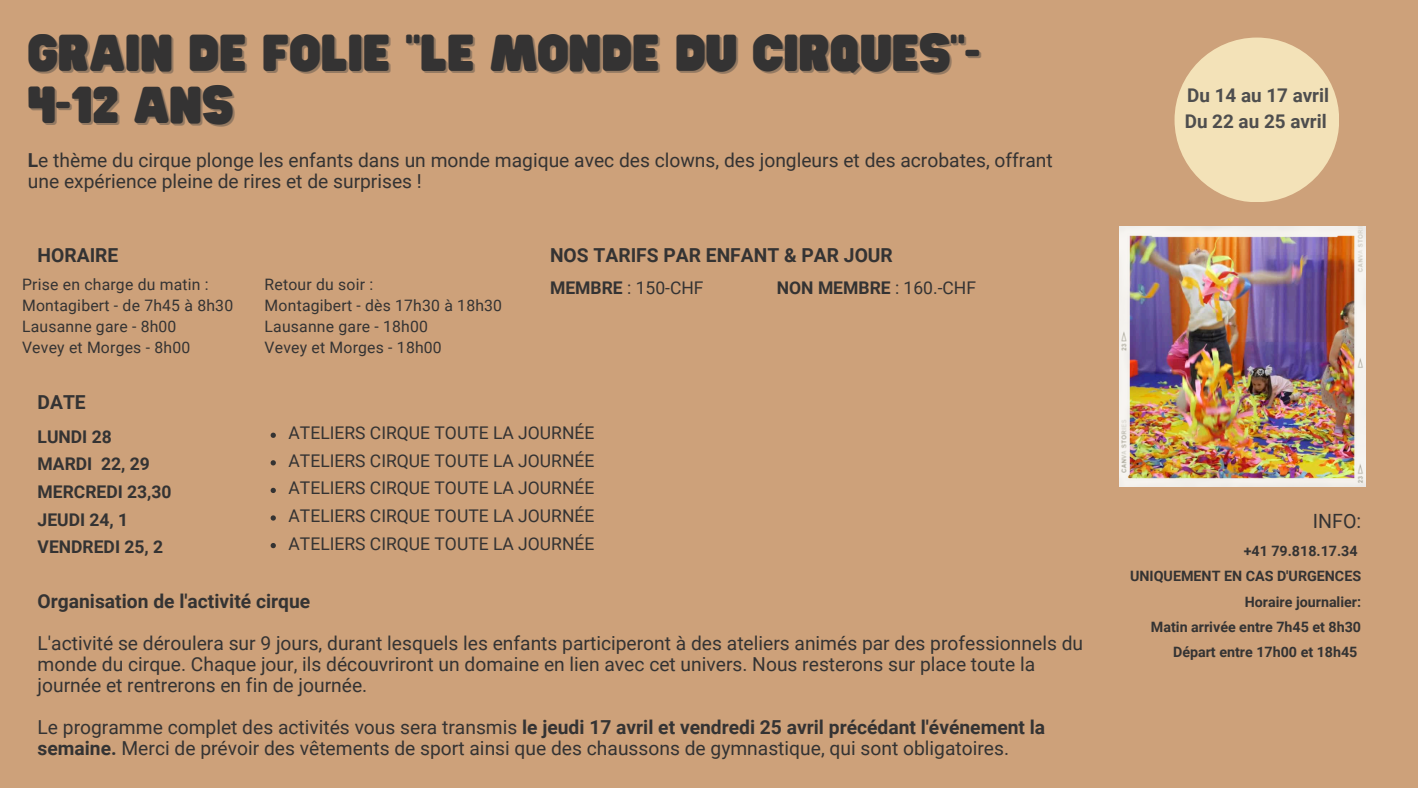
<style>
.page{position:relative;width:1418px;height:788px;background:#fff}
.page>*{position:absolute;margin:0;border:0;box-sizing:border-box;transform-origin:0 0}
.t1{font:45.5px "Hitand Run";color:#343333}
.t2{font:19.6px "Roboto";color:#343333}
.t3{font:19.25px/21px "Roboto";color:#343333}
.t4{font:700 19.25px "Roboto";color:#343333}
.t5{font:700 18.9px/26.6px "Roboto";color:#4e4e4e}
.t6{font:17.5px "Roboto";color:#343333}
.t7{font:700 17.5px/27.7px "Roboto";color:#343333}
.t8{font:15.75px/21px "Roboto";letter-spacing:.015em;color:#343333}
.t9{font:700 14.35px "Roboto";color:#343333}
.s1{font-weight:700}
.s2{font-weight:400}
</style>
<div class="page">
<div style="left:0;top:0;width:1418px;height:787px;background:#cda17a"></div>
<div style="left:1174px;top:38px;width:165px;height:164px;background:#f3e2b8;border-radius:50%"></div>
<img style="left:1119px;top:227px;width:246px;height:259px">
<svg style="left:271px;top:432px;width:5px;height:6px"></svg>
<svg style="left:271px;top:460px;width:5px;height:5px"></svg>
<svg style="left:271px;top:487px;width:5px;height:6px"></svg>
<svg style="left:271px;top:515px;width:5px;height:5px"></svg>
<svg style="left:271px;top:543px;width:5px;height:5px"></svg>
<h5 class="t1" style="left:28px;top:28px;width:953px">GRAIN DE FOLIE “LE MONDE DU CIRQUES”-</h5>
<p class="t1" style="left:28px;top:79px;width:207px">4-12 ANS</p>
<p class="t3" style="left:28px;top:150px;width:1026px"><span class="s1">L</span>e thème du cirque plonge les enfants dans un monde magique avec des clowns, des jongleurs et des acrobates, offrant une expérience pleine de rires et de surprises !</p>
<p class="t4" style="left:38px;top:244px;width:82px">HORAIRE</p>
<p class="t4" style="left:550px;top:244px;width:344px">NOS TARIFS PAR ENFANT &amp; PAR JOUR</p>
<p class="t8" style="left:22px;top:274px;width:188px">Prise en charge du matin :</p>
<p class="t8" style="left:22px;top:295px;width:213px">Montagibert - de 7h45 à 8h30</p>
<p class="t8" style="left:22px;top:316px;width:156px">Lausanne gare - 8h00</p>
<p class="t8" style="left:22px;top:337px;width:170px">Vevey et Morges - 8h00</p>
<h3 class="t4" style="left:38px;top:391px;width:50px">DATE</h3>
<p class="t8" style="left:265px;top:274px;width:239px">Retour du soir :<br>Montagibert - dès 17h30 à 18h30<br>Lausanne gare - 18h00<br>Vevey et Morges - 18h00</p>
<p class="t6" style="left:550px;top:278px;width:155px"><span class="s1">MEMBRE</span> : 150-CHF</p>
<p class="t7" style="left:777px;top:274px;width:201px">NON MEMBRE <span class="s2">: 160.-CHF</span></p>
<p class="t7" style="left:38px;top:423px;width:136px">LUNDI 28<br>MARDI 22, 29<br>MERCREDI 23,30<br>JEUDI 24, 1<br>VENDREDI 25, 2</p>
<p class="t6" style="left:288px;top:423px;width:307px">ATELIERS CIRQUE TOUTE LA JOURNÉE</p>
<p class="t6" style="left:288px;top:450px;width:307px">ATELIERS CIRQUE TOUTE LA JOURNÉE</p>
<p class="t6" style="left:288px;top:478px;width:307px">ATELIERS CIRQUE TOUTE LA JOURNÉE</p>
<p class="t6" style="left:288px;top:505px;width:307px">ATELIERS CIRQUE TOUTE LA JOURNÉE</p>
<p class="t6" style="left:288px;top:533px;width:307px">ATELIERS CIRQUE TOUTE LA JOURNÉE</p>
<p class="t4" style="left:38px;top:589px;width:274px">Organisation de l'activité cirque</p>
<p class="t3" style="left:38px;top:632px;width:1047px">L'activité se déroulera sur 9 jours, durant lesquels les enfants participeront à des ateliers animés par des professionnels du monde du cirque. Chaque jour, ils découvriront un domaine en lien avec cet univers. Nous resterons sur place toute la journée et rentrerons en fin de journée.</p>
<p class="t3" style="left:38px;top:716px;width:1009px">Le programme complet des activités vous sera transmis <span class="s1">le jeudi 17 avril et vendredi 25 avril précédant l'événement la semaine.</span> Merci de prévoir des vêtements de sport ainsi que des chaussons de gymnastique, qui sont obligatoires.</p>
<h5 class="t5" style="left:1184px;top:82px;width:146px">Du 14 au 17 avril<br>Du 22 au 25 avril</h5>
<p class="t2" style="left:1312px;top:509px;width:50px">INFO:</p>
<p class="t9" style="left:1243px;top:543px;width:115px">+41 79.818.17.34</p>
<p class="t9" style="left:1130px;top:568px;width:232px">UNIQUEMENT EN CAS D'URGENCES</p>
<h2 class="t9" style="left:1244px;top:593px;width:118px">Horaire journalier:</h2>
<h4 class="t9" style="left:1151px;top:618px;width:212px">Matin arrivée entre 7h45 et 8h30</h4>
<h5 class="t9" style="left:1173px;top:643px;width:186px">Départ entre 17h00 et 18h45</h5>
</div>
